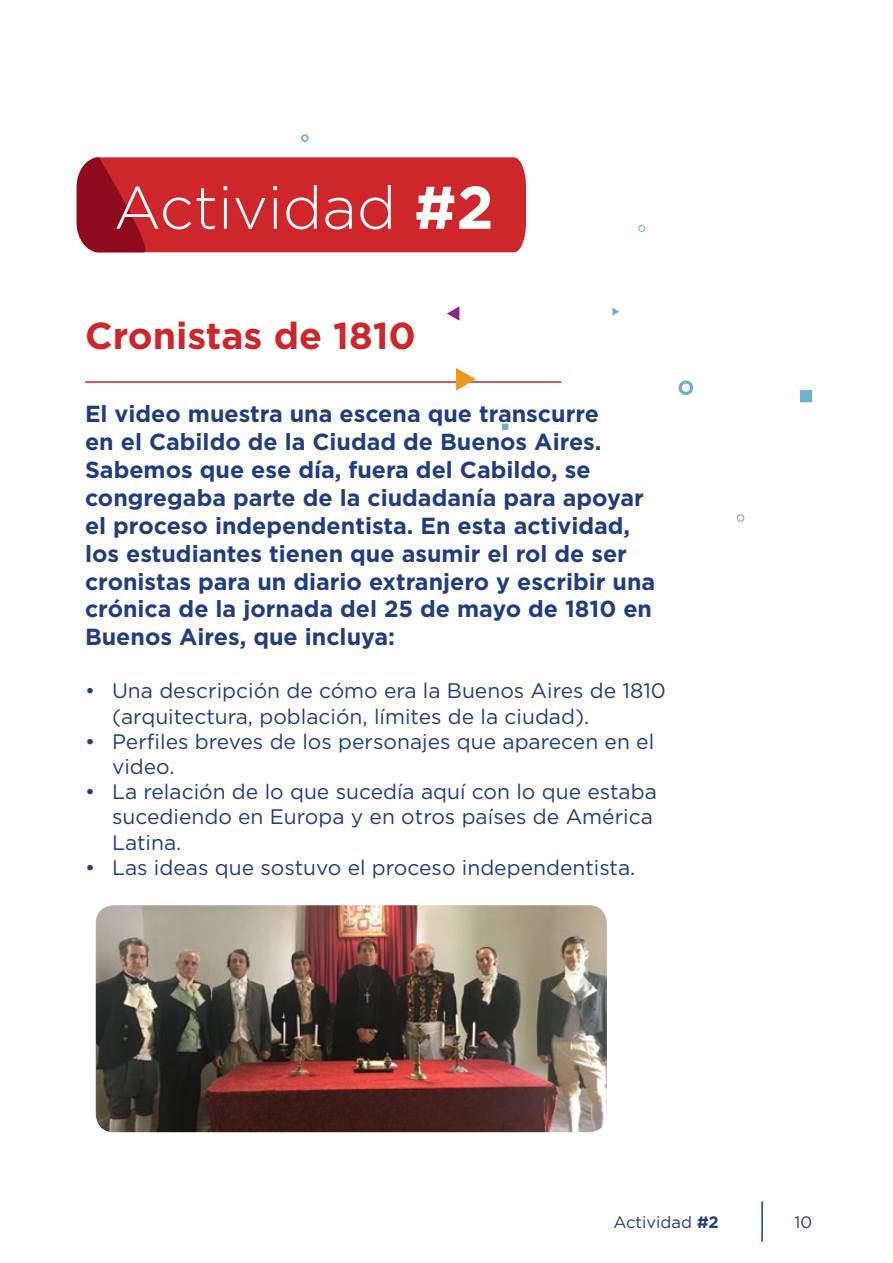
<style>
.page{position:relative;width:893px;height:1263px;background:#fff}
.page>*{position:absolute;margin:0;border:0;box-sizing:border-box;transform-origin:0 0}
.t1{font:300 60px "Gotham";color:#fff}
.t2{font:700 37.5px "Gotham";color:#cd262b}
.t3{font:700 23.25px/27.9px "Gotham";color:#213e80}
.t4{font:21px/25.2px "Gotham";color:#213e80}
.t5{font:16.5px "Gotham";color:#213e80}
.s1{font-weight:700}
</style>
<div class="page">
<svg style="left:77px;top:157px;width:449px;height:95px;background:#c7262c"></svg>
<hr style="left:85px;top:381px;width:476px;height:2px;background:#cd262b">
<svg style="left:737px;top:514px;width:7px;height:8px"></svg>
<svg style="left:301px;top:134px;width:8px;height:8px"></svg>
<div style="left:800px;top:390px;width:12px;height:12px;background:#70adcf"></div>
<svg style="left:678px;top:380px;width:15px;height:15px"></svg>
<svg style="left:612px;top:308px;width:7px;height:8px"></svg>
<svg style="left:638px;top:225px;width:7px;height:7px"></svg>
<svg style="left:502px;top:424px;width:6px;height:6px"></svg>
<svg style="left:456px;top:368px;width:20px;height:23px"></svg>
<svg style="left:447px;top:306px;width:12px;height:15px"></svg>
<img style="left:96px;top:905px;width:511px;height:227px">
<hr style="left:761px;top:1201px;width:2px;height:41px;background:#213e80">
<h1 class="t1" style="left:114px;top:170px;width:381px">Actividad <span class="s1">#2</span></h1>
<h2 class="t2" style="left:85px;top:311px;width:332px">Cronistas de 1810</h2>
<p class="t3" style="left:85px;top:400px;width:572px">El video muestra una escena que transcurre<br>en el Cabildo de la Ciudad de Buenos Aires.<br>Sabemos que ese día, fuera del Cabildo, se congregaba parte de la ciudadanía para apoyar el proceso independentista. En esta actividad, los estudiantes tienen que asumir el rol de ser cronistas para un diario extranjero y escribir una crónica de la jornada del 25 de mayo de 1810 en Buenos Aires, que incluya:</p>
<p class="t4" style="left:112px;top:678px;width:555px;text-indent:-27px">• Una descripción de cómo era la Buenos Aires de 1810 (arquitectura, población, límites de la ciudad).</p>
<p class="t4" style="left:112px;top:728px;width:544px;text-indent:-27px">• Perfiles breves de los personajes que aparecen en el video.</p>
<p class="t4" style="left:112px;top:779px;width:546px;text-indent:-27px">• La relación de lo que sucedía aquí con lo que estaba sucediendo en Europa y en otros países de América<br>Latina.</p>
<p class="t4" style="left:85px;top:854px;width:552px">• Las ideas que sostuvo el proceso independentista.</p>
<p class="t5" style="left:613px;top:1212px;width:107px">Actividad <span class="s1">#2</span></p>
<p class="t5" style="left:794px;top:1212px;width:19px">10</p>
</div>
